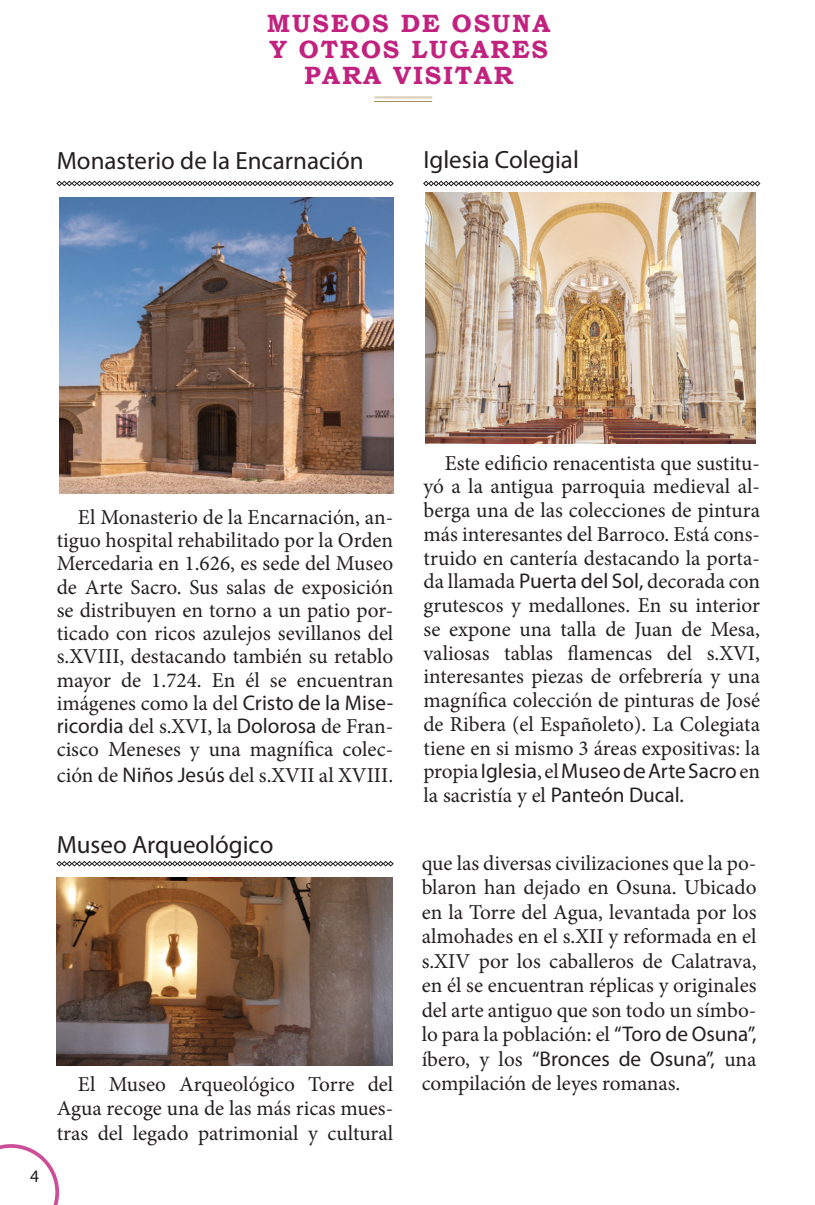
<style>
.page{position:relative;width:815px;height:1205px;background:#fff}
.page>*{position:absolute;margin:0;border:0;box-sizing:border-box;transform-origin:0 0}
.t1{font:25px "Myriad Pro";color:#231f20}
.t2{font:700 25px "Bookman Old Style";letter-spacing:.07em;color:#c1227f}
.t3{font:21.25px/23.8px "Minion Pro";color:#231f20;text-align:justify}
.t4{font:17.5px "Myriad Pro";color:#231f20}
.s1{font-family:"Myriad Pro"}
</style>
<div class="page">
<svg style="left:375px;top:96px;width:57px;height:6px"></svg>
<img style="left:425px;top:193px;width:330px;height:250px">
<img style="left:57px;top:877px;width:335px;height:189px">
<svg style="left:423px;top:181px;width:337px;height:5px"></svg>
<svg style="left:56px;top:181px;width:338px;height:5px"></svg>
<svg style="left:56px;top:861px;width:338px;height:5px"></svg>
<svg style="left:0;top:1144px;width:59px;height:61px"></svg>
<img style="left:59px;top:197px;width:334px;height:296px">
<p class="t2" style="left:267px;top:5px;width:285px">MUSEOS DE OSUNA</p>
<p class="t2" style="left:269px;top:31px;width:280px">Y OTROS LUGARES</p>
<p class="t2" style="left:304px;top:58px;width:211px">PARA VISITAR</p>
<p class="t1" style="left:57px;top:145px;width:309px">Monasterio de la Encarnación</p>
<p class="t1" style="left:423px;top:144px;width:157px">Iglesia Colegial</p>
<p class="t3" style="left:57px;top:505px;width:338px;text-indent:21px">El Monasterio de la Encarnación, an&shy;tiguo hospital rehabilitado por la Orden Mercedaria en 1.626, es sede del Museo de Arte Sacro. Sus salas de exposición se distribuyen en torno a un patio por&shy;ticado con ricos azulejos sevillanos del s.XVIII, destacando también su retablo mayor de 1.724. En él se encuentran imágenes como la del <span class="s1">Cristo de la Mise&shy;ricordia</span> del s.XVI, la <span class="s1">Dolorosa</span> de Fran&shy;cisco Meneses y una magnífica colec-</p>
<p class="t3" style="left:57px;top:763px;width:338px">ción de <span class="s1">Niños Jesús</span> del s.XVII al XVIII.</p>
<p class="t1" style="left:57px;top:829px;width:218px">Museo Arqueológico</p>
<p class="t4" style="left:30px;top:1165px;width:10px">4</p>
<p class="t3" style="left:57px;top:1072px;width:338px;line-height:24.5px;text-indent:21px">El Museo Arqueológico Torre del Agua recoge una de las más ricas mues&shy;tras del legado patrimonial y cultural</p>
<p class="t3" style="left:423px;top:451px;width:338px;text-indent:21px">Este edificio renacentista que sustitu&shy;yó a la antigua parroquia medieval al&shy;berga una de las colecciones de pintura más interesantes del Barroco. Está cons&shy;truido en cantería destacando la porta&shy;da llamada <span class="s1">Puerta del Sol,</span> decorada con grutescos y medallones. En su interior se expone una talla de Juan de Mesa, valiosas tablas flamencas del s.XVI, interesantes piezas de orfebrería y una magnífica colección de pinturas de José de Ribera (el Españoleto). La Colegiata tiene en si mismo 3 áreas expositivas: la propia <span class="s1">Iglesia</span>, el <span class="s1">Museo de Arte Sacro</span> en la sacristía y el <span class="s1">Panteón Ducal.</span></p>
<p class="t3" style="left:422px;top:851px;width:336px;line-height:24.5px">que las diversas civilizaciones que la po&shy;blaron han dejado en Osuna. Ubicado en la Torre del Agua, levantada por los almohades en el s.XII y reformada en el s.XIV por los caballeros de Calatrava, en él se encuentran réplicas y originales del arte antiguo que son todo un símbo&shy;lo para la población: el <span class="s1">“Toro de Osuna”, </span>íbero, y los <span class="s1">“Bronces de Osuna”,</span> una compilación de leyes romanas.</p>
</div>
